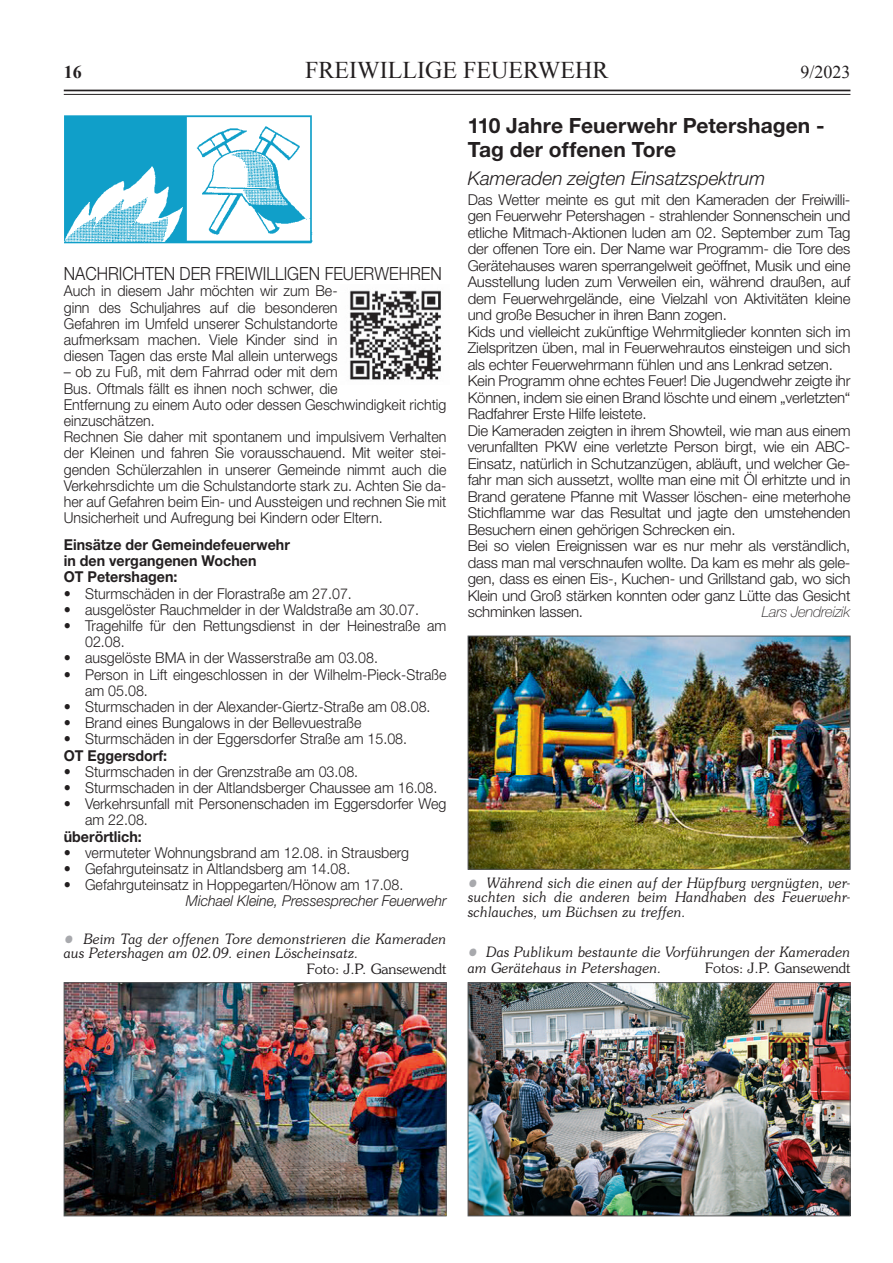
<style>
.page{position:relative;width:893px;height:1263px;background:#fff}
.page>*{position:absolute;margin:0;border:0;box-sizing:border-box;transform-origin:0 0}
.t1{font:24px "Times New Roman";color:#231f20}
.t2{font:700 21px "Helvetica Neue";letter-spacing:.005em;color:#231f20}
.t3{font:21px "Helvetica Neue Bol 1";letter-spacing:.005em;color:#231f20}
.t4{font:italic 300 19.05px "Helvetica Neue";color:#231f20}
.t5{font:18.15px "Helvetica Neue Ligh 1";color:#231f20;scale:.89 1}
.t6{font:18px "Times New Roman";color:#231f20}
.t7{font:700 18px "Times New Roman";color:#231f20}
.t8{font:15px/16.5px "Helvetica Neue Ligh 1";letter-spacing:-.015em;color:#231f20}
.t9{font:15px/16.2px "Helvetica Neue Ligh 1";letter-spacing:-.015em;color:#231f20;text-align:justify;scale:.95 1}
.t10{font:300 15px "Helvetica Neue";color:#231f20;scale:.95 1}
.t11{font:15px/16.2px "Helvetica Neue Bol 1";color:#231f20;scale:.95 1}
.t12{font:italic 300 15px "Helvetica Neue";color:#231f20;scale:.95 1}
.t13{font:italic 100 15px "Helvetica Neue";letter-spacing:-.015em;color:#231f20}
.t14{font:italic 300 14.25px/14.5px "Souvenir";color:#231f20;scale:.96 1}
.t15{font:300 14.25px "Souvenir";color:#231f20}
.s1{font-size:22.5px;color:#a8a9ad}
</style>
<div class="page">
<hr style="left:64px;top:90px;width:786px;height:1px;background:#231f20">
<hr style="left:64px;top:94px;width:786px;height:1px;background:#231f20">
<img style="left:349px;top:290px;width:92px;height:90px">
<img style="left:64px;top:116px;width:249px;height:128px">
<img style="left:66px;top:984px;width:378px;height:230px">
<div style="left:64px;top:982px;width:382px;height:234px;border:1px solid #57585a"></div>
<img style="left:470px;top:638px;width:378px;height:230px">
<div style="left:468px;top:636px;width:382px;height:234px;border:1px solid #57585a"></div>
<img style="left:470px;top:984px;width:378px;height:230px">
<div style="left:468px;top:982px;width:382px;height:234px;border:1px solid #57585a"></div>
<p class="t7" style="left:64px;top:59px;width:19px">16</p>
<h1 class="t1" style="left:305px;top:54px;width:305px">FREIWILLIGE FEUERWEHR</h1>
<p class="t6" style="left:800px;top:60px;width:52px">9/2023</p>
<p class="t5" style="left:64px;top:263px;width:25px">Nachrichten</p>
<p class="t5" style="left:180px;top:263px;width:13px">der</p>
<p class="t5" style="left:216px;top:263px;width:21px">Freiwilligen</p>
<p class="t5" style="left:325px;top:263px;width:23px">Feuerwehren</p>
<p class="t9" style="left:64px;top:283px;width:290px">Auch in diesem Jahr möchten wir zum Be&shy;ginn des Schuljahres auf die besonderen Gefahren im Umfeld unserer Schulstandorte aufmerksam machen. Viele Kinder sind in diesen Tagen das erste Mal allein unterwegs</p>
<p class="t9" style="left:64px;top:364px;width:404px;text-align:left">– ob zu Fuß, mit dem Fahrrad oder mit dem<br>Bus. Oftmals fällt es ihnen noch schwer, die<br>Entfernung zu einem Auto oder dessen Geschwindigkeit richtig einzuschätzen.<br>Rechnen Sie daher mit spontanem und impulsivem Verhalten der Kleinen und fahren Sie vorausschauend. Mit weiter stei&shy;genden Schülerzahlen in unserer Gemeinde nimmt auch die Verkehrsdichte um die Schulstandorte stark zu. Achten Sie da&shy;her auf Gefahren beim Ein- und Aussteigen und rechnen Sie mit Unsicherheit und Aufregung bei Kindern oder Eltern.</p>
<p class="t11" style="left:64px;top:536px;width:240px">Einsätze der Gemeindefeuerwehr in den vergangenen Wochen<br>OT Petershagen:</p>
<p class="t10" style="left:64px;top:584px;width:305px">• Sturmschäden in der Florastraße am 27.07.</p>
<p class="t10" style="left:64px;top:600px;width:375px">• ausgelöster Rauchmelder in der Waldstraße am 30.07.</p>
<p class="t10" style="left:64px;top:616px;width:404px">• Tragehilfe für den Rettungsdienst in der Heinestraße am</p>
<p class="t9" style="left:85px;top:633px;width:43px">02.08.</p>
<p class="t10" style="left:64px;top:649px;width:332px">• ausgelöste BMA in der Wasserstraße am 03.08.</p>
<p class="t10" style="left:64px;top:665px;width:404px">• Person in Lift eingeschlossen in der Wilhelm-Pieck-Straße</p>
<p class="t9" style="left:85px;top:682px;width:68px">am 05.08.</p>
<p class="t10" style="left:64px;top:697px;width:388px">• Sturmschaden in der Alexander-Giertz-Straße am 08.08.</p>
<p class="t10" style="left:64px;top:714px;width:315px">• Brand eines Bungalows in der Bellevuestraße</p>
<p class="t10" style="left:64px;top:730px;width:363px">• Sturmschäden in der Eggersdorfer Straße am 15.08.</p>
<p class="t11" style="left:64px;top:747px;width:110px">OT Eggersdorf:</p>
<p class="t10" style="left:64px;top:762px;width:311px">• Sturmschaden in der Grenzstraße am 03.08.</p>
<p class="t10" style="left:64px;top:778px;width:395px">• Sturmschaden in der Altlandsberger Chaussee am 16.08.</p>
<p class="t10" style="left:64px;top:795px;width:404px">• Verkehrsunfall mit Personenschaden im Eggersdorfer Weg</p>
<p class="t9" style="left:85px;top:812px;width:68px">am 22.08.</p>
<p class="t11" style="left:64px;top:828px;width:84px">überörtlich:</p>
<p class="t10" style="left:64px;top:843px;width:365px">• vermuteter Wohnungsbrand am 12.08. in Strausberg</p>
<p class="t10" style="left:64px;top:859px;width:303px">• Gefahrguteinsatz in Altlandsberg am 14.08.</p>
<p class="t10" style="left:64px;top:876px;width:359px">• Gefahrguteinsatz in Hoppegarten/Hönow am 17.08.</p>
<p class="t12" style="left:186px;top:892px;width:276px">Michael Kleine, Pressesprecher Feuerwehr</p>
<p class="t14" style="left:64px;top:931px;width:400px"><span class="s1">•</span> Beim Tag der offenen Tore demonstrieren die Kameraden aus Petershagen am 02.09. einen Löscheinsatz.</p>
<p class="t15" style="left:307px;top:960px;width:141px">Foto: J.P. Gansewendt</p>
<h2 class="t2" style="left:468px;top:113px;width:358px">110 Jahre Feuerwehr Petershagen -</h2>
<h2 class="t3" style="left:468px;top:137px;width:210px">Tag der offenen Tore</h2>
<p class="t4" style="left:468px;top:167px;width:299px">Kameraden zeigten Einsatzspektrum</p>
<p class="t8" style="left:468px;top:191px;width:384px">Das Wetter meinte es gut mit den Kameraden der Freiwilli&shy;gen Feuerwehr Petershagen - strahlender Sonnenschein und etliche Mitmach-Aktionen luden am 02. September zum Tag der offenen Tore ein. Der Name war Programm- die Tore des Gerätehauses waren sperrangelweit geöffnet, Musik und eine Ausstellung luden zum Verweilen ein, während draußen, auf dem Feuerwehrgelände, eine Vielzahl von Aktivitäten kleine und große Besucher in ihren Bann zogen.<br>Kids und vielleicht zukünftige Wehrmitglieder konnten sich im Zielspritzen üben, mal in Feuerwehrautos einsteigen und sich als echter Feuerwehrmann fühlen und ans Lenkrad setzen.<br>Kein Programm ohne echtes Feuer! Die Jugendwehr zeigte ihr Können, indem sie einen Brand löschte und einem „verletzten“ Radfahrer Erste Hilfe leistete.<br>Die Kameraden zeigten in ihrem Showteil, wie man aus einem verunfallten PKW eine verletzte Person birgt, wie ein ABC-Einsatz, natürlich in Schutzanzügen, abläuft, und welcher Ge&shy;fahr man sich aussetzt, wollte man eine mit Öl erhitzte und in Brand geratene Pfanne mit Wasser löschen- eine meterhohe Stichflamme war das Resultat und jagte den umstehenden Besuchern einen gehörigen Schrecken ein.<br>Bei so vielen Ereignissen war es nur mehr als verständlich, dass man mal verschnaufen wollte. Da kam es mehr als gele&shy;gen, dass es einen Eis-, Kuchen- und Grillstand gab, wo sich Klein und Groß stärken konnten oder ganz Lütte das Gesicht schminken lassen.</p>
<p class="t13" style="left:762px;top:604px;width:90px">Lars Jendreizik</p>
<p class="t14" style="left:468px;top:875px;width:400px;text-align:justify"><span class="s1">•</span> Während sich die einen auf der Hüpfburg vergnügten, ver&shy;suchten sich die anderen beim Handhaben des Feuerwehr&shy;schlauches, um Büchsen zu treffen.</p>
<p class="t14" style="left:468px;top:944px;width:400px;line-height:15.8px"><span class="s1">•</span> Das Publikum bestaunte die Vorführungen der Kameraden am Gerätehaus in Petershagen.</p>
<p class="t15" style="left:705px;top:959px;width:147px">Fotos: J.P. Gansewendt</p>
</div>
